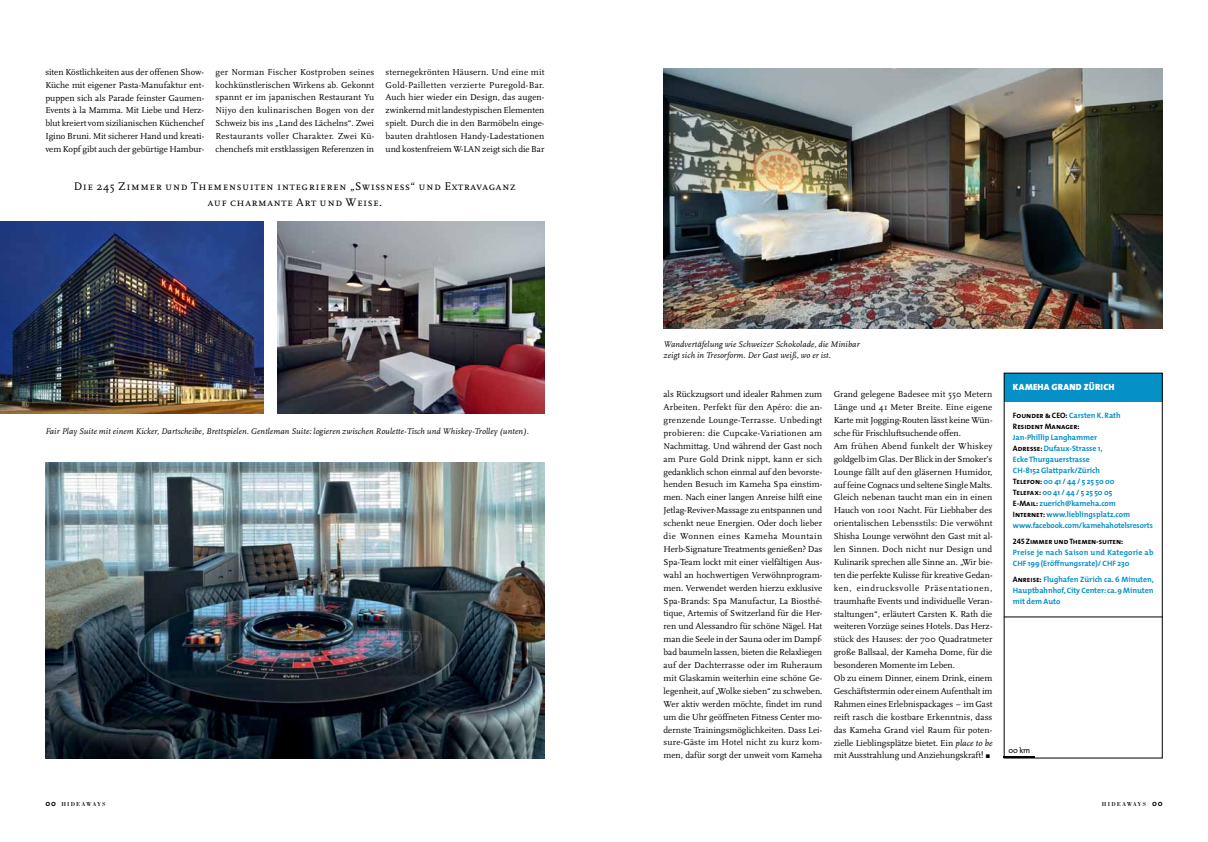
<style>
.page{position:relative;width:1208px;height:842px;background:#fff}
.page>*{position:absolute;margin:0;border:0;box-sizing:border-box;transform-origin:0 0}
.t1{font:11.5px/16px "Scala Caps";letter-spacing:.045em;color:#000;text-align:center}
.t2{font:9px/12.9px "Scala";letter-spacing:-.005em;color:#000;text-align:justify}
.t3{font:900 9px "The Mix";letter-spacing:.025em;color:#fff}
.t4{font:italic 8.6px/11.5px "Scala";letter-spacing:.01em;color:#000}
.t5{font:700 7.8px/11px "The Mix";color:#0590c7}
.t6{font:7.8px "The Mix Bold Caps";letter-spacing:-.005em;color:#000}
.t7{font:7.8px "The Mix";color:#000}
.t8{font:700 7.7px "The Mix";letter-spacing:-.01em;color:#0590c7}
.t9{font:6px "Bodoni";letter-spacing:.195em;color:#000}
.s1{font-style:italic}
.s2{font-family:"Scala Regular Expert";font-size:8px}
.s3{font-family:"The Mix Bold Caps";font-weight:400;color:#000}
.s4{font-family:"The Mix";font-weight:700;font-size:8px}
</style>
<div class="page">
<img style="left:45px;top:462px;width:499px;height:296px">
<img style="left:0;top:221px;width:264px;height:193px">
<img style="left:278px;top:221px;width:266px;height:193px">
<div style="left:1003px;top:373px;width:159px;height:28px;background:#0590c7"></div>
<hr style="left:1003px;top:617px;width:159px;height:1px;background:#000">
<img style="left:663px;top:68px;width:499px;height:261px">
<p class="t2" style="left:45px;top:65px;width:160px">siten Köstlichkeiten aus der offenen Show-Küche mit eigener Pasta-Manufaktur ent&shy;puppen sich als Parade feinster Gaumen-Events à la Mamma. Mit Liebe und Herz&shy;blut kreiert vom sizilianischen Küchenchef Igino Bruni. Mit sicherer Hand und kreati&shy;vem Kopf gibt auch der gebürtige Hambur-</p>
<p class="t2" style="left:215px;top:65px;width:160px">ger Norman Fischer Kostproben seines kochkünstlerischen Wirkens ab. Gekonnt spannt er im japanischen Restaurant Yu Nijyo den kulinarischen Bogen von der Schweiz bis ins „Land des Lächelns“. Zwei Restaurants voller Charakter. Zwei Kü&shy;chenchefs mit erstklassigen Referenzen in</p>
<p class="t2" style="left:386px;top:65px;width:160px">sternegekrönten Häusern. Und eine mit Gold-Pailletten verzierte Puregold-Bar.<br>Auch hier wieder ein Design, das augen&shy;zwinkernd mit landestypischen Elementen spielt. Durch die in den Barmöbeln einge&shy;bauten drahtlosen Handy-Ladestationen und kostenfreiem W-LAN zeigt sich die Bar</p>
<p class="t1" style="left:74px;top:178px;width:443px">Die 245 Zimmer und Themensuiten integrieren „Swissness“ und Extravaganz auf charmante Art und Weise.</p>
<p class="t4" style="left:45px;top:426px;width:485px">Fair Play Suite mit einem Kicker, Dartscheibe, Brettspielen. Gentleman Suite: logieren zwischen Roulette-Tisch und Whiskey-Trolley (unten).</p>
<p class="t4" style="left:663px;top:338px;width:198px">Wandvertäfelung wie Schweizer Schokolade, die Minibar zeigt sich in Tresorform. Der Gast weiß, wo er ist.</p>
<p class="t2" style="left:663px;top:388px;width:160px">als Rückzugsort und idealer Rahmen zum Arbeiten. Perfekt für den Apéro: die an&shy;grenzende Lounge-Terrasse. Unbedingt probieren: die Cupcake-Variationen am Nachmittag. Und während der Gast noch am Pure Gold Drink nippt, kann er sich gedanklich schon einmal auf den bevorste&shy;henden Besuch im Kameha Spa einstim&shy;men. Nach einer langen Anreise hilft eine Jetlag-Reviver-Massage zu entspannen und schenkt neue Energien. Oder doch lieber die Wonnen eines Kameha Mountain Herb-Signature Treatments genießen? Das Spa-Team lockt mit einer vielfältigen Aus&shy;wahl an hochwertigen Verwöhnprogram&shy;men. Verwendet werden hierzu exklusive Spa-Brands: Spa Manufactur, La Biosthé&shy;tique, Artemis of Switzerland für die Her&shy;ren und Alessandro für schöne Nägel. Hat man die Seele in der Sauna oder im Dampf&shy;bad baumeln lassen, bieten die Relaxliegen auf der Dachterrasse oder im Ruheraum mit Glaskamin weiterhin eine schöne Ge&shy;legenheit, auf „Wolke sieben“ zu schweben.<br>Wer aktiv werden möchte, findet im rund um die Uhr geöffneten Fitness Center mo&shy;dernste Trainingsmöglichkeiten. Dass Lei&shy;sure-Gäste im Hotel nicht zu kurz kom&shy;men, dafür sorgt der unweit vom Kameha</p>
<p class="t2" style="left:833px;top:388px;width:160px;text-align:left">Grand gelegene Badesee mit 550 Metern Länge und 41 Meter Breite. Eine eigene Karte mit Jogging-Routen lässt keine Wün&shy;sche für Frischluftsuchende offen.<br>Am frühen Abend funkelt der Whiskey goldgelb im Glas. Der Blick in der Smoker’s Lounge fällt auf den gläsernen Humidor, auf feine Cognacs und seltene Single Malts.<br>Gleich nebenan taucht man ein in einen Hauch von 1001 Nacht. Für Liebhaber des orientalischen Lebensstils: Die verwöhnt Shisha Lounge verwöhnt den Gast mit al&shy;len Sinnen. Doch nicht nur Design und Kulinarik sprechen alle Sinne an. „Wir bie&shy;ten die perfekte Kulisse für kreative Gedan&shy;ken, eindrucksvolle Präsentationen, traumhafte Events und individuelle Veran&shy;staltungen“, erläutert Carsten K. Rath die weiteren Vorzüge seines Hotels. Das Herz&shy;stück des Hauses: der 700 Quadratmeter große Ballsaal, der Kameha Dome, für die besonderen Momente im Leben.<br>Ob zu einem Dinner, einem Drink, einem Geschäftstermin oder einem Aufenthalt im Rahmen eines Erlebnispackages – im Gast reift rasch die kostbare Erkenntnis, dass das Kameha Grand viel Raum für poten&shy;zielle Lieblingsplätze bietet. Ein <span class="s1">place to be </span>mit Ausstrahlung und Anziehungskraft! <span class="s2">r</span></p>
<p class="t3" style="left:1013px;top:381px;width:103px">KAMEHA GRAND ZÜRICH</p>
<p class="t5" style="left:1013px;top:410px;width:109px"><span class="s3">Founder &amp; CEO:</span> Carsten K. Rath</p>
<p class="t6" style="left:1013px;top:422px;width:68px">Resident Manager:</p>
<p class="t5" style="left:1013px;top:432px;width:119px">Jan-Phillip Langhammer<br><span class="s3">Adresse:</span> Dufaux-Strasse 1,<br>Ecke Thurgauerstrasse<br>CH-8152 Glattpark/Zürich<br><span class="s3">Telefon:</span> 00 41 / 44 / 5 25 50 00<br><span class="s3">Telefax:</span> 00 41 / 44 / 5 25 50 05<br><span class="s3">E-Mail:</span> zuerich@kameha.com<br><span class="s3">Internet:</span> www.lieblingsplatz.com</p>
<p class="t8" style="left:1013px;top:521px;width:141px">www.facebook.com/kamehahotelsresorts</p>
<p class="t6" style="left:1013px;top:537px;width:112px">245 Zimmer und Themen-suiten:</p>
<p class="t5" style="left:1013px;top:547px;width:142px">Preise je nach Saison und Kategorie ab<br>CHF 199 (Eröffnungsrate)/ CHF 230</p>
<p class="t5" style="left:1013px;top:574px;width:142px;text-align:justify"><span class="s3">Anreise:</span> Flughafen Zürich ca. 6 Minuten, Hauptbahnhof, City Center: ca. 9 Minuten mit dem Auto</p>
<p class="t7" style="left:1008px;top:746px;width:23px">00 km</p>
<p class="t9" style="left:45px;top:800px;width:62px"><span class="s4">00</span> HIDEAWAYS</p>
<p class="t9" style="left:1102px;top:800px;width:62px">HIDEAWAYS <span class="s4">00</span></p>
</div>
